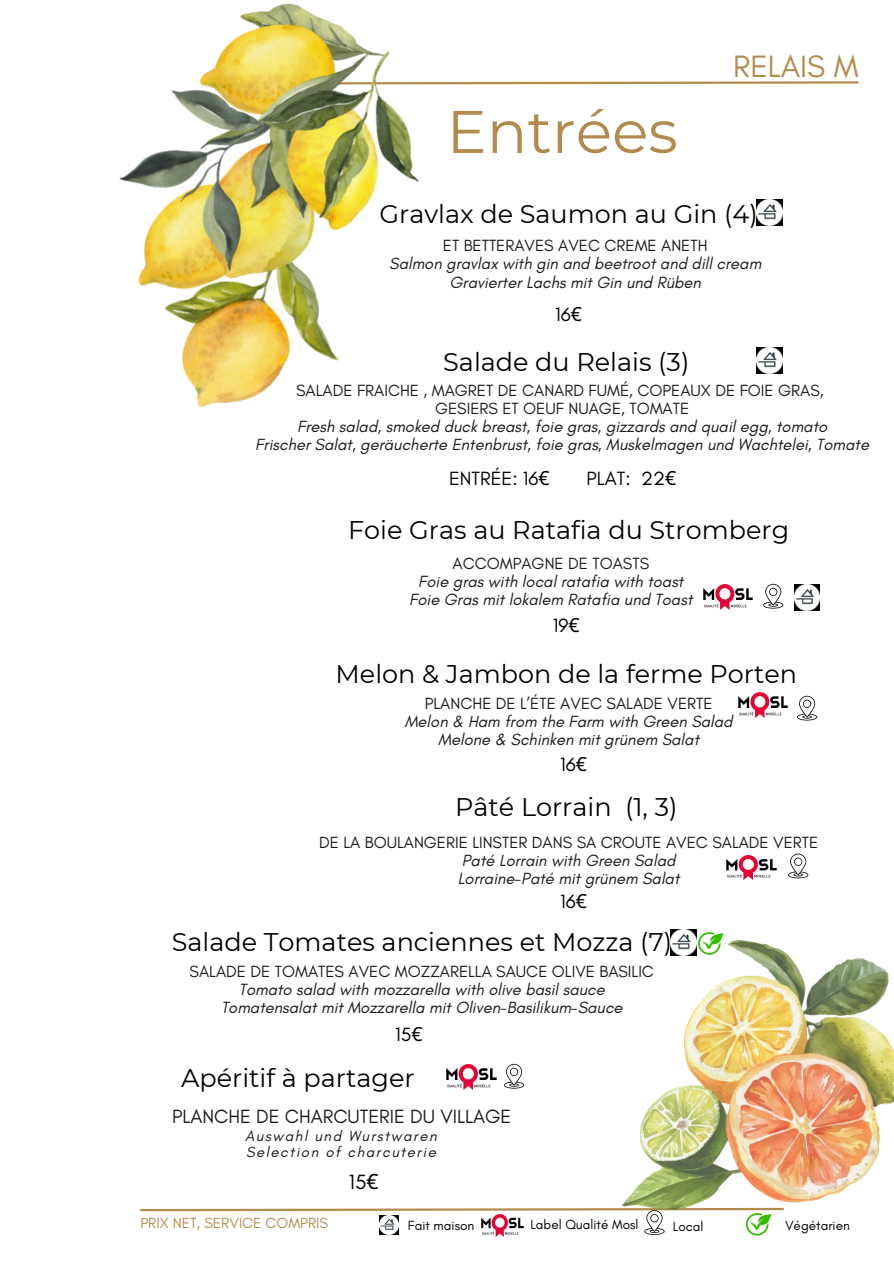
<style>
.page{position:relative;width:894px;height:1264px;background:#fff}
.page>*{position:absolute;margin:0;border:0;box-sizing:border-box;transform-origin:0 0}
.t1{font:60px "Montserrat";color:#b38a4d}
.t2{font:31.5px "Glacial Indifference";color:#b38a4d}
.t3{font:25.5px "Montserrat";color:#000}
.t4{font:21px "Glacial Indifference";color:#000}
.t5{font:19.5px "Glacial Indifference";color:#000}
.t6{font:19.5px "Glacial Indifference";color:#191919}
.t7{font:italic 16.5px/18px "Glacial Indifference";color:#191919;text-align:center}
.t8{font:italic 15px/15.8px "Glacial Indifference";letter-spacing:.1em;color:#191919}
.t9{font:15px "Glacial Indifference";color:#b38a4d}
.t10{font:13.5px "Glacial Indifference";color:#000}
.s1{font-style:normal}
.s2{font-family:"Noto Sans"}
</style>
<div class="page">
<svg style="left:517px;top:81px;width:342px;height:4px"></svg>
<img style="left:119px;top:3px;width:398px;height:405px">
<img style="left:446px;top:1064px;width:50px;height:25px">
<img style="left:703px;top:584px;width:49px;height:25px">
<svg style="left:763px;top:584px;width:20px;height:24px"></svg>
<svg style="left:504px;top:1063px;width:20px;height:25px"></svg>
<img style="left:794px;top:584px;width:25px;height:26px">
<img style="left:756px;top:347px;width:25px;height:26px">
<img style="left:670px;top:929px;width:26px;height:11px">
<svg style="left:797px;top:695px;width:20px;height:25px"></svg>
<img style="left:738px;top:692px;width:49px;height:25px">
<svg style="left:698px;top:932px;width:25px;height:8px"></svg>
<svg style="left:140px;top:1208px;width:644px;height:27px"></svg>
<img style="left:756px;top:199px;width:25px;height:26px">
<svg style="left:788px;top:853px;width:20px;height:25px"></svg>
<img style="left:726px;top:855px;width:49px;height:24px">
<img style="left:621px;top:940px;width:272px;height:269px">
<p class="t1" style="left:446px;top:95px;width:232px">Entrées</p>
<p class="t2" style="left:733px;top:47px;width:127px">RELAIS M</p>
<h1 class="t3" style="left:379px;top:198px;width:380px">Gravlax de Saumon au Gin (4)</h1>
<h4 class="t7" style="left:389px;top:237px;width:373px"><span class="s1">ET BETTERAVES AVEC CREME ANETH<br></span>Salmon gravlax with gin and beetroot and dill cream<br>Gravierter Lachs mit Gin und Rüben</h4>
<p class="t5" style="left:555px;top:302px;width:28px">16<span class="s2">€</span></p>
<p class="t3" style="left:443px;top:346px;width:247px">Salade du Relais (3)</p>
<p class="t7" style="left:255px;top:381px;width:615px"><span class="s1">SALADE FRAICHE , MAGRET DE CANARD FUMÉ, COPEAUX DE FOIE GRAS,<br>GESIERS ET OEUF NUAGE, TOMATE<br></span>Fresh salad, smoked duck breast, foie gras, gizzards and quail egg, tomato<br>Frischer Salat, geräucherte Entenbrust, foie gras, Muskelmagen und Wachtelei, Tomate</p>
<p class="t5" style="left:449px;top:466px;width:102px">ENTRÉE: 16<span class="s2">€</span></p>
<p class="t5" style="left:586px;top:466px;width:91px">PLAT: 22<span class="s2">€</span></p>
<p class="t3" style="left:348px;top:514px;width:442px">Foie Gras au Ratafia du Stromberg</p>
<p class="t7" style="left:409px;top:554px;width:284px"><span class="s1">ACCOMPAGNE DE TOASTS<br></span>Foie gras with local ratafia with toast<br>Foie Gras mit lokalem Ratafia und Toast</p>
<h3 class="t5" style="left:553px;top:614px;width:28px">19<span class="s2">€</span></h3>
<p class="t3" style="left:335px;top:658px;width:463px">Melon &amp; Jambon de la ferme Porten</p>
<h4 class="t7" style="left:404px;top:694px;width:329px"><span class="s1">PLANCHE DE L’ÉTE AVEC SALADE VERTE<br></span>Melon &amp; Ham from the Farm with Green Salad<br>Melone &amp; Schinken mit grünem Salat</h4>
<h6 class="t5" style="left:560px;top:752px;width:28px">16<span class="s2">€</span></h6>
<h4 class="t3" style="left:455px;top:791px;width:224px">Pâté Lorrain (1, 3)</h4>
<h6 class="t7" style="left:319px;top:833px;width:500px"><span class="s1">DE LA BOULANGERIE LINSTER DANS SA CROUTE AVEC SALADE VERTE<br></span>Paté Lorrain with Green Salad<br>Lorraine-Paté mit grünem Salat</h6>
<h3 class="t5" style="left:560px;top:889px;width:28px">16<span class="s2">€</span></h3>
<p class="t3" style="left:172px;top:926px;width:501px">Salade Tomates anciennes et Mozza (7)</p>
<h6 class="t7" style="left:189px;top:962px;width:465px"><span class="s1">SALADE DE TOMATES AVEC MOZZARELLA SAUCE OLIVE BASILIC<br></span>Tomato salad with mozzarella with olive basil sauce<br>Tomatensalat mit Mozzarella mit Oliven-Basilikum-Sauce</h6>
<h5 class="t5" style="left:395px;top:1021px;width:29px">15<span class="s2">€</span></h5>
<h2 class="t3" style="left:181px;top:1062px;width:235px">Apéritif à partager</h2>
<h3 class="t6" style="left:172px;top:1104px;width:340px">PLANCHE DE CHARCUTERIE DU VILLAGE</h3>
<h3 class="t8" style="left:245px;top:1127px;width:193px">Auswahl und Wurstwaren<br>Selection of charcuterie</h3>
<h3 class="t9" style="left:140px;top:1213px;width:189px">PRIX NET, SERVICE COMPRIS</h3>
<h4 class="t4" style="left:349px;top:1168px;width:31px">15<span class="s2">€</span></h4>
<h3 class="t10" style="left:408px;top:1217px;width:68px">Fait maison</h3>
<p class="t10" style="left:530px;top:1216px;width:109px">Label Qualité Mosl</p>
<h6 class="t10" style="left:672px;top:1218px;width:32px">Local</h6>
<h4 class="t10" style="left:784px;top:1217px;width:66px">Végétarien</h4>
</div>
